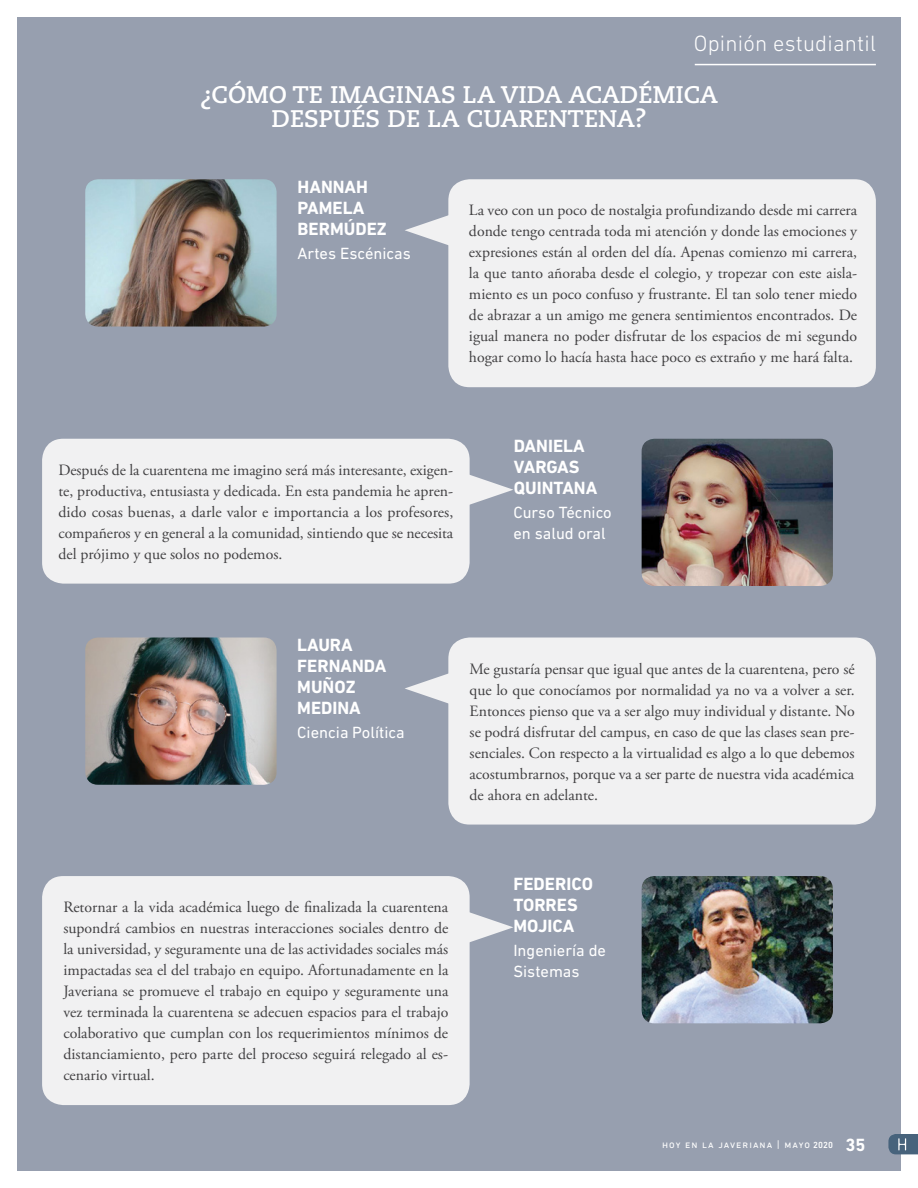
<style>
.page{position:relative;width:918px;height:1188px;background:#fff}
.page>*{position:absolute;margin:0;border:0;box-sizing:border-box;transform-origin:0 0}
.t1{font:700 24px/24px "Caecilia LT Std";color:#fff;text-align:center}
.t2{font:300 22.5px "DIN Next LT Pro";letter-spacing:.01em;color:#fff}
.t3{font:700 18px/21px "DIN Next LT Pro";color:#fff}
.t4{font:16.5px/21px "DIN Next LT Pro";color:#fff}
.t5{font:15.75px/21px "Adobe Garamond Pro";color:#414042;text-align:justify}
.t6{font:10.5px "DIN Next LT Pro";letter-spacing:.1em;color:#fff}
.s1{font-weight:500;font-size:9px}
</style>
<div class="page">
<div style="left:17px;top:17px;width:884px;height:1154px;background:#979faf"></div>
<svg style="left:888px;top:1134px;width:30px;height:20px"></svg>
<hr style="left:695px;top:64px;width:181px;height:1px;background:#fff">
<div style="left:448px;top:179px;width:428px;height:208px;background:#f1f1f2;border-radius:21px"></div>
<img style="left:642px;top:439px;width:191px;height:147px">
<svg style="left:405px;top:210px;width:44px;height:41px"></svg>
<div style="left:42px;top:439px;width:428px;height:145px;background:#f1f1f2;border-radius:21px"></div>
<img style="left:642px;top:876px;width:191px;height:147px">
<svg style="left:469px;top:469px;width:44px;height:41px"></svg>
<div style="left:448px;top:638px;width:428px;height:187px;background:#f1f1f2;border-radius:21px"></div>
<svg style="left:405px;top:668px;width:44px;height:41px"></svg>
<img style="left:85px;top:179px;width:192px;height:148px">
<div style="left:42px;top:876px;width:428px;height:229px;background:#f1f1f2;border-radius:21px"></div>
<svg style="left:469px;top:907px;width:44px;height:41px"></svg>
<img style="left:85px;top:638px;width:192px;height:147px">
<h2 class="t2" style="left:694px;top:31px;width:184px">Opinión estudiantil</h2>
<h1 class="t1" style="left:200px;top:84px;width:519px">¿CÓMO TE IMAGINAS LA VIDA ACADÉMICA<br>DESPUÉS DE LA CUARENTENA?</h1>
<p class="t3" style="left:298px;top:176px;width:91px">HANNAH<br>PAMELA<br>BERMÚDEZ</p>
<p class="t4" style="left:298px;top:242px;width:115px">Artes Escénicas</p>
<p class="t5" style="left:469px;top:200px;width:390px">La veo con un poco de nostalgia profundizando desde mi carrera donde tengo centrada toda mi atención y donde las emociones y expresiones están al orden del día. Apenas comienzo mi carrera, la que tanto añoraba desde el colegio, y tropezar con este aisla&shy;miento es un poco confuso y frustrante. El tan solo tener miedo de abrazar a un amigo me genera sentimientos encontrados. De igual manera no poder disfrutar de los espacios de mi segundo hogar como lo hacía hasta hace poco es extraño y me hará falta.</p>
<p class="t5" style="left:58px;top:460px;width:397px">Después de la cuarentena me imagino será más interesante, exigen&shy;te, productiva, entusiasta y dedicada. En esta pandemia he apren&shy;dido cosas buenas, a darle valor e importancia a los profesores, compañeros y en general a la comunidad, sintiendo que se necesita del prójimo y que solos no podemos.</p>
<p class="t3" style="left:514px;top:436px;width:85px">DANIELA<br>VARGAS<br>QUINTANA</p>
<p class="t4" style="left:513px;top:502px;width:100px">Curso Técnico en salud oral</p>
<p class="t3" style="left:297px;top:634px;width:91px">LAURA<br>FERNANDA<br>MUÑOZ<br>MEDINA</p>
<p class="t4" style="left:297px;top:722px;width:109px">Ciencia Política</p>
<p class="t5" style="left:470px;top:659px;width:387px">Me gustaría pensar que igual que antes de la cuarentena, pero sé que lo que conocíamos por normalidad ya no va a volver a ser.<br>Entonces pienso que va a ser algo muy individual y distante. No se podrá disfrutar del campus, en caso de que las clases sean pre&shy;senciales. Con respecto a la virtualidad es algo a lo que debemos acostumbrarnos, porque va a ser parte de nuestra vida académica de ahora en adelante.</p>
<p class="t5" style="left:63px;top:897px;width:387px">Retornar a la vida académica luego de finalizada la cuarentena supondrá cambios en nuestras interacciones sociales dentro de la universidad, y seguramente una de las actividades sociales más impactadas sea el del trabajo en equipo. Afortunadamente en la Javeriana se promueve el trabajo en equipo y seguramente una vez terminada la cuarentena se adecuen espacios para el trabajo colaborativo que cumplan con los requerimientos mínimos de distanciamiento, pero parte del proceso seguirá relegado al es&shy;cenario virtual.</p>
<p class="t3" style="left:513px;top:873px;width:81px">FEDERICO<br>TORRES<br>MOJICA</p>
<p class="t4" style="left:513px;top:939px;width:94px">Ingeniería de<br>Sistemas</p>
<p class="t6" style="left:662px;top:1139px;width:172px">hoy en la javeriana | mayo <span class="s1">2020</span></p>
<p class="t3" style="left:845px;top:1135px;width:22px">35</p>
</div>
